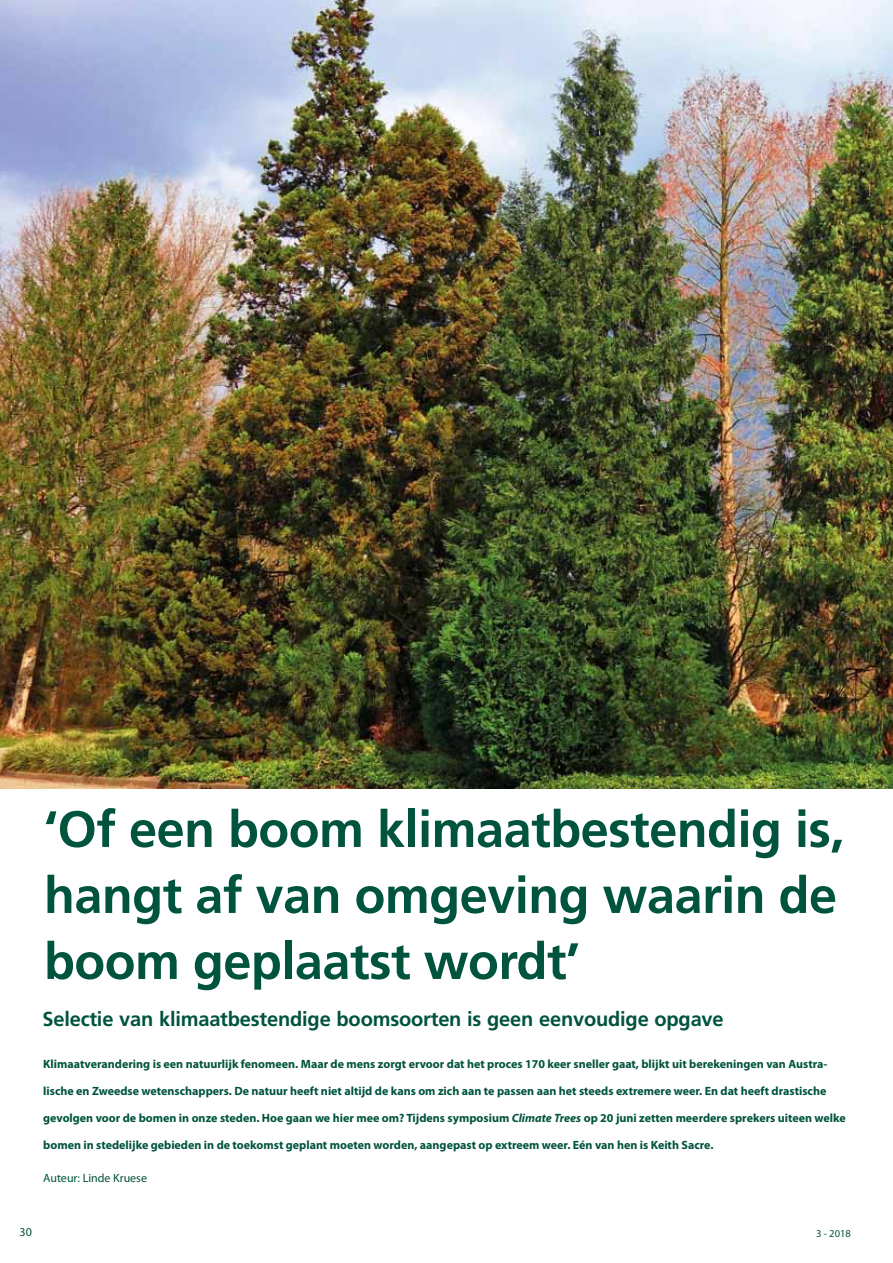
<style>
.page{position:relative;width:893px;height:1263px;background:#fff}
.page>*{position:absolute;margin:0;border:0;box-sizing:border-box;transform-origin:0 0}
.t1{font:700 51px/66px "Frutiger";letter-spacing:-.01em;color:#00533d}
.t2{font:700 20.25px "Frutiger";letter-spacing:-.01em;color:#00533d}
.t3{font:700 12px "Myriad Pro";color:#00533d}
.t4{font:12px "Myriad Pro";color:#00533d}
.t5{font:10.5px "Myriad Pro";color:#00533d}
.s1{font-style:italic}
</style>
<div class="page">
<img style="left:0;top:0;width:893px;height:788px">
<h1 class="t1" style="left:44px;top:796px;width:802px">‘Of een boom klimaatbestendig is, hangt af van omgeving waarin de boom geplaatst wordt’</h1>
<h2 class="t2" style="left:42px;top:1007px;width:683px">Selectie van klimaatbestendige boomsoorten is geen eenvoudige opgave</h2>
<p class="t3" style="left:43px;top:1056px;width:786px">Klimaatverandering is een natuurlijk fenomeen. Maar de mens zorgt ervoor dat het proces 170 keer sneller gaat, blijkt uit berekeningen van Austra-</p>
<p class="t3" style="left:43px;top:1083px;width:785px">lische en Zweedse wetenschappers. De natuur heeft niet altijd de kans om zich aan te passen aan het steeds extremere weer. En dat heeft drastische</p>
<p class="t3" style="left:43px;top:1110px;width:804px">gevolgen voor de bomen in onze steden. Hoe gaan we hier mee om? Tijdens symposium <span class="s1">Climate Trees</span> op 20 juni zetten meerdere sprekers uiteen welke</p>
<p class="t3" style="left:43px;top:1137px;width:672px">bomen in stedelijke gebieden in de toekomst geplant moeten worden, aangepast op extreem weer. Eén van hen is Keith Sacre.</p>
<p class="t4" style="left:43px;top:1170px;width:105px">Auteur: Linde Kruese</p>
<p class="t4" style="left:20px;top:1224px;width:14px">30</p>
<p class="t5" style="left:816px;top:1227px;width:36px">3 - 2018</p>
</div>
